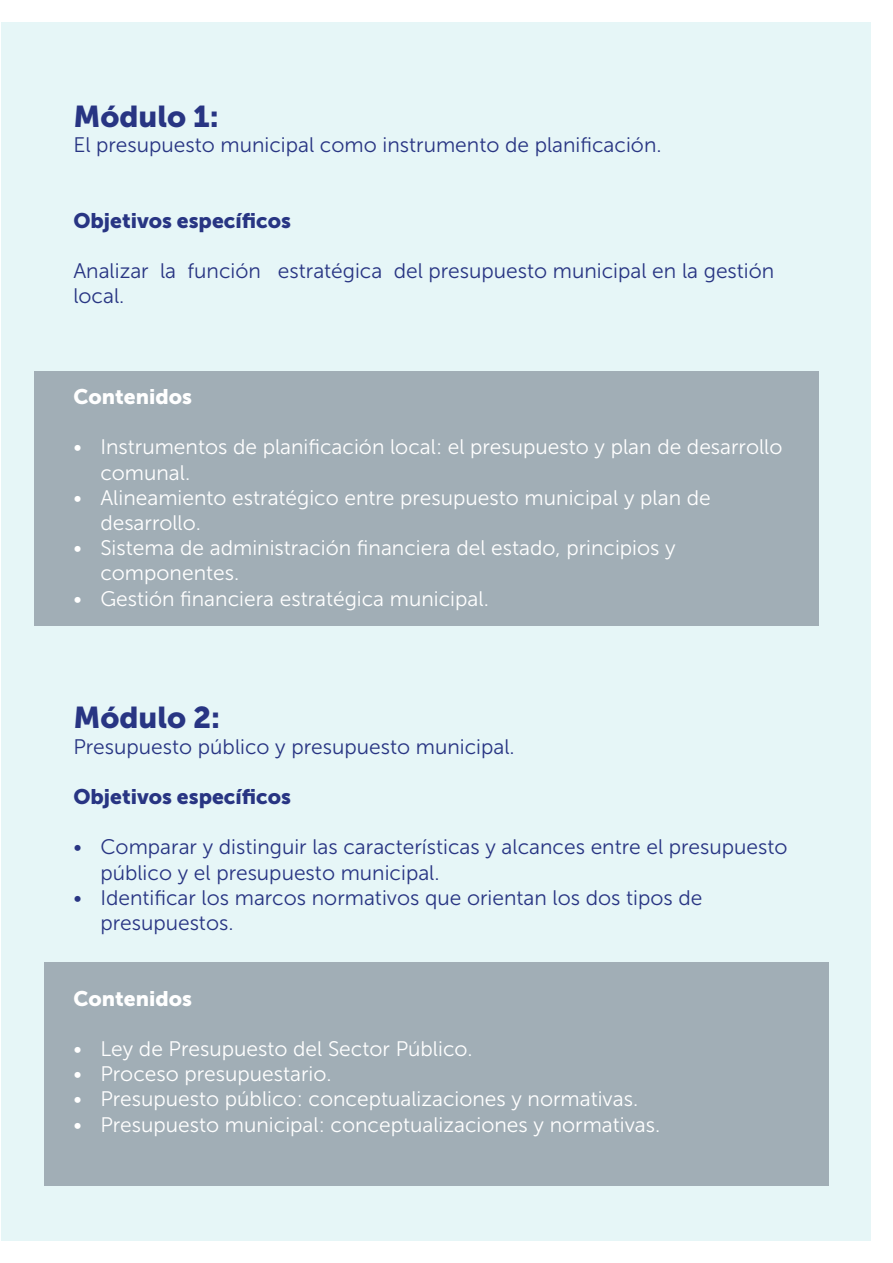
<style>
.page{position:relative;width:893px;height:1263px;background:#fff}
.page>*{position:absolute;margin:0;border:0;box-sizing:border-box;transform-origin:0 0}
.t1{font:30px "Museo Sans 900";color:#283583}
.t2{font:21px/25.2px "Museo Sans 300";color:#fff}
.t3{font:21px/25.2px "Museo Sans 300";color:#283583}
.t4{font:21px "Museo Sans 900";color:#283583}
.t5{font:21px "Museo Sans 900";color:#fff}
</style>
<div class="page">
<div style="left:1px;top:22px;width:870px;height:1218px;background:#e6f6f7"></div>
<div style="left:34px;top:372px;width:785px;height:254px;background:#a1aeb6"></div>
<div style="left:44px;top:962px;width:784px;height:223px;background:#a1aeb6"></div>
<h1 class="t1" style="left:73px;top:99px;width:147px">Módulo 1:</h1>
<p class="t3" style="left:73px;top:132px;width:590px">El presupuesto municipal como instrumento de planificación.</p>
<p class="t4" style="left:73px;top:208px;width:219px">Objetivos específicos</p>
<p class="t3" style="left:73px;top:258px;width:702px">Analizar la función estratégica del presupuesto municipal en la gestión local.</p>
<p class="t5" style="left:73px;top:385px;width:120px">Contenidos</p>
<p class="t2" style="left:100px;top:435px;width:684px;text-indent:-27px">• Instrumentos de planificación local: el presupuesto y plan de desarrollo comunal.</p>
<p class="t2" style="left:100px;top:485px;width:612px;text-indent:-27px">• Alineamiento estratégico entre presupuesto municipal y plan de desarrollo.</p>
<p class="t2" style="left:100px;top:535px;width:577px;text-indent:-27px">• Sistema de administración financiera del estado, principios y componentes.</p>
<p class="t2" style="left:73px;top:586px;width:417px">• Gestión financiera estratégica municipal.</p>
<h1 class="t1" style="left:73px;top:701px;width:148px">Módulo 2:</h1>
<p class="t3" style="left:73px;top:734px;width:443px">Presupuesto público y presupuesto municipal.</p>
<p class="t4" style="left:73px;top:785px;width:219px">Objetivos específicos</p>
<p class="t3" style="left:100px;top:835px;width:689px;text-indent:-27px">• Comparar y distinguir las características y alcances entre el presupuesto público y el presupuesto municipal.</p>
<p class="t3" style="left:100px;top:885px;width:604px;text-indent:-27px">• Identificar los marcos normativos que orientan los dos tipos de presupuestos.</p>
<p class="t5" style="left:73px;top:986px;width:120px">Contenidos</p>
<p class="t2" style="left:73px;top:1036px;width:401px">• Ley de Presupuesto del Sector Público.</p>
<p class="t2" style="left:73px;top:1061px;width:260px">• Proceso presupuestario.</p>
<p class="t2" style="left:73px;top:1087px;width:566px">• Presupuesto público: conceptualizaciones y normativas.</p>
<p class="t2" style="left:73px;top:1112px;width:588px">• Presupuesto municipal: conceptualizaciones y normativas.</p>
</div>
